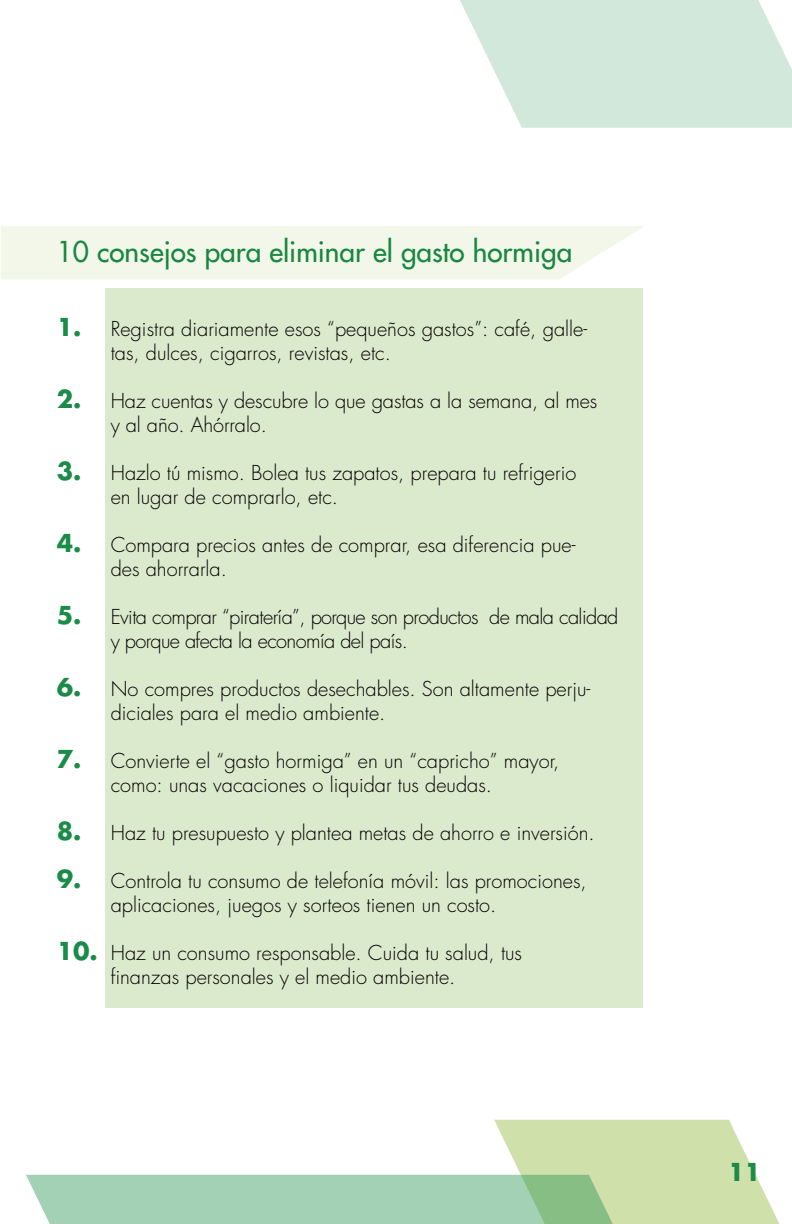
<style>
.page{position:relative;width:792px;height:1224px;background:#fff}
.page>*{position:absolute;margin:0;border:0;box-sizing:border-box;transform-origin:0 0}
.t1{font:28px "Futura";color:#1a8c47}
.t2{font:700 24px "Futura";color:#1a8c47}
.t3{font:300 20px/24px "Futura";color:#000}
.t4{font:300 20px/24px "Futura";letter-spacing:-.03em;color:#000}
.s1{font-weight:700;font-size:24px;color:#1a8c47}
</style>
<div class="page">
<svg style="left:460px;top:0;width:332px;height:128px;background:#d6eade"></svg>
<svg style="left:26px;top:1120px;width:754px;height:104px"></svg>
<div style="left:105px;top:288px;width:538px;height:720px;background:#dbeacc"></div>
<div style="left:1px;top:226px;width:643px;height:53px;background:#f3f7ea"></div>
<h1 class="t1" style="left:57px;top:234px;width:517px">10 consejos para eliminar el gasto hormiga</h1>
<p class="t3" style="left:111px;top:317px;width:478px;text-indent:-54px"><span class="s1">1.</span> Registra diariamente esos “pequeños gastos”: café, galle&shy;tas, dulces, cigarros, revistas, etc.</p>
<p class="t3" style="left:111px;top:389px;width:488px;text-indent:-54px"><span class="s1">2.</span> Haz cuentas y descubre lo que gastas a la semana, al mes y al año. Ahórralo.</p>
<p class="t3" style="left:111px;top:461px;width:467px;text-indent:-54px"><span class="s1">3.</span> Hazlo tú mismo. Bolea tus zapatos, prepara tu refrigerio en lugar de comprarlo, etc.</p>
<p class="t3" style="left:111px;top:533px;width:466px;text-indent:-54px"><span class="s1">4.</span> Compara precios antes de comprar, esa diferencia pue&shy;des ahorrarla.</p>
<p class="t4" style="left:111px;top:605px;width:509px;text-indent:-54px"><span class="s1">5.</span> Evita comprar “piratería”, porque son productos de mala calidad y porque afecta la economía del país.</p>
<p class="t3" style="left:111px;top:677px;width:481px;text-indent:-54px"><span class="s1">6.</span> No compres productos desechables. Son altamente perju&shy;diciales para el medio ambiente.</p>
<p class="t3" style="left:111px;top:749px;width:450px;text-indent:-54px"><span class="s1">7.</span> Convierte el “gasto hormiga” en un “capricho” mayor, como: unas vacaciones o liquidar tus deudas.</p>
<p class="t3" style="left:57px;top:821px;width:540px"><span class="s1">8.</span> Haz tu presupuesto y plantea metas de ahorro e inversión.</p>
<p class="t3" style="left:111px;top:869px;width:478px;text-indent:-54px"><span class="s1">9.</span> Controla tu consumo de telefonía móvil: las promociones, aplicaciones, juegos y sorteos tienen un costo.</p>
<p class="t3" style="left:111px;top:941px;width:413px;text-indent:-54px"><span class="s1">10.</span> Haz un consumo responsable. Cuida tu salud, tus finanzas personales y el medio ambiente.</p>
<p class="t2" style="left:728px;top:1155px;width:34px">11</p>
</div>
